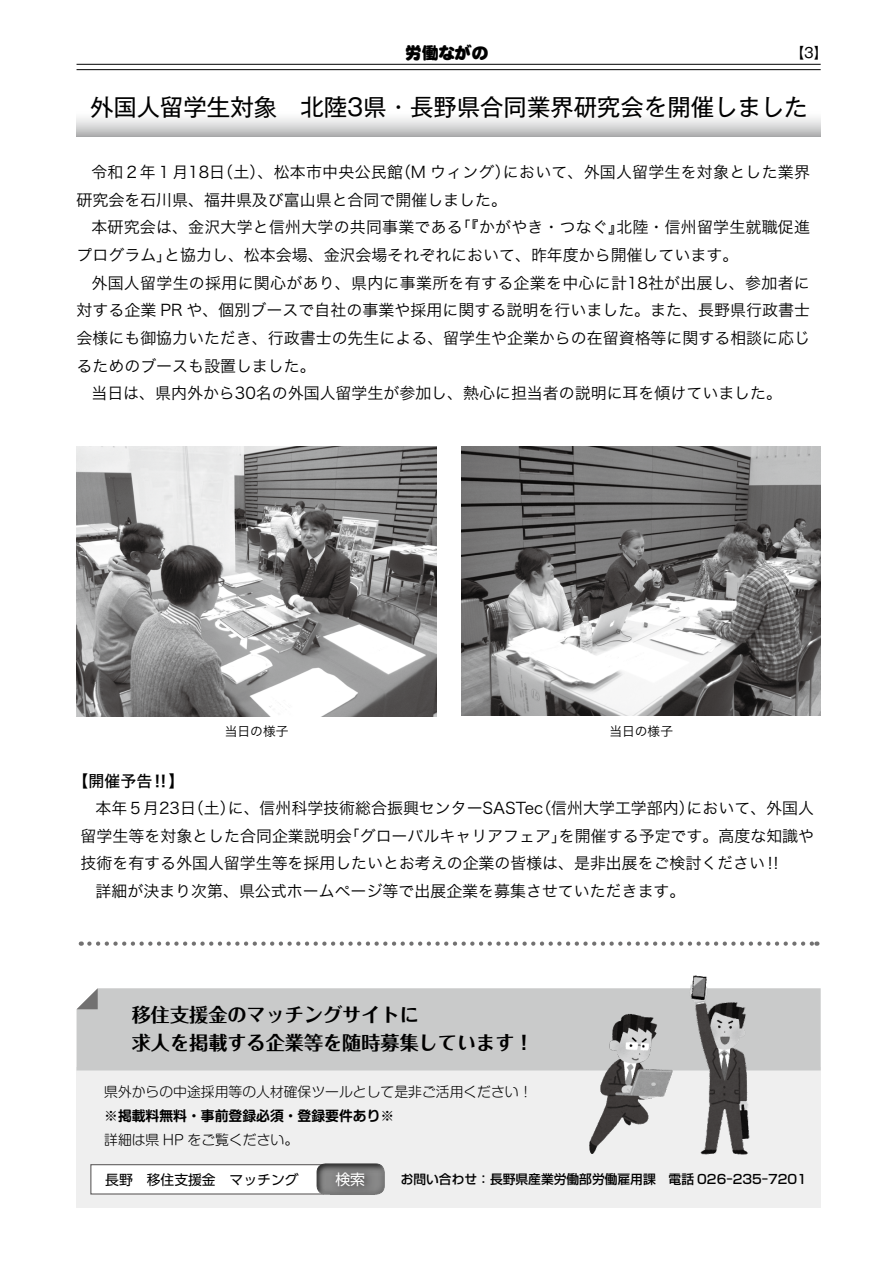
<style>
.page{position:relative;width:893px;height:1263px;background:#fff}
.page>*{position:absolute;margin:0;border:0;box-sizing:border-box;transform-origin:0 0}
.t1{font:23.4px "Gothic MB101 Pr 6 N";color:#000}
.t2{font:700 19.2px/28.7px "Folk Pro";color:#000}
.t3{font:16.95px "DF Maru Gothic UB WING RKSJ H";color:#000}
.t4{font:15.9px/27.6px "Hira Kaku Std W3";color:#000}
.t5{font:15.9px "Hira Kaku Std W3";letter-spacing:.02em;color:#000}
.t6{font:15.9px "Hira Kaku Std W5";color:#000}
.t7{font:14.85px "UD Shin Go Pro";color:#fff}
.t8{font:300 13.8px "Shin M Go Pro";color:#000}
.t9{font:700 13.8px "Shin M Go Pro De";color:#000}
.t10{font:13.8px "UD Shin Go Pro";color:#000}
.t11{font:13.8px "Gothic MB101 Pr 6 N";color:#000}
.t12{font:500 12.75px "Shin Go Pro";color:#000}
.t13{font:12.75px "Hira Kaku Std W3";color:#000}
.s1{font-family:"Hira Kaku Pro W6"}
.s2{font-family:"Hira Kaku Pro W3"}
</style>
<div class="page">
<hr style="left:77px;top:64px;width:744px;height:1px;background:#000">
<hr style="left:77px;top:69px;width:744px;height:1px;background:#000">
<svg style="left:77px;top:118px;width:744px;height:19px;background:#d1d1d2"></svg>
<img style="left:77px;top:446px;width:360px;height:271px">
<img style="left:462px;top:447px;width:359px;height:269px">
<div style="left:77px;top:1067px;width:744px;height:141px;background:#efefef"></div>
<div style="left:77px;top:988px;width:744px;height:82px;background:#c9caca"></div>
<div style="left:91px;top:1165px;width:233px;height:29px;background:#fff"></div>
<div style="left:90px;top:1164px;width:234px;height:30px;border:1px solid #595757"></div>
<svg style="left:309px;top:1163px;width:76px;height:32px;background:#838383"></svg>
<img style="left:578px;top:1010px;width:99px;height:144px">
<img style="left:684px;top:975px;width:77px;height:180px">
<svg style="left:89px;top:941px;width:728px;height:5px"></svg>
<svg style="left:77px;top:988px;width:21px;height:21px"></svg>
<p class="t3" style="left:405px;top:44px;width:85px">労働ながの</p>
<p class="t11" style="left:790px;top:42px;width:39px">【3】</p>
<h1 class="t1" style="left:90px;top:87px;width:719px">外国人留学生対象　北陸3県・長野県合同業界研究会を開催しました</h1>
<p class="t4" style="left:77px;top:158px;width:735px;text-indent:15px">令和2 年1 月18日（土）、松本市中央公民館（M ウィング）において、外国人留学生を対象とした業界研究会を石川県、福井県及び富山県と合同で開催しました。</p>
<p class="t4" style="left:77px;top:213px;width:735px;text-indent:15px">本研究会は、金沢大学と信州大学の共同事業である「『かがやき・つなぐ』北陸・信州留学生就職促進プログラム」と協力し、松本会場、金沢会場それぞれにおいて、昨年度から開催しています。</p>
<p class="t5" style="left:91px;top:271px;width:720px">外国人留学生の採用に関心があり、県内に事業所を有する企業を中心に計18社が出展し、参加者に</p>
<p class="t4" style="left:77px;top:296px;width:735px">対する企業 PR や、個別ブースで自社の事業や採用に関する説明を行いました。また、長野県行政書士</p>
<p class="t4" style="left:77px;top:324px;width:735px">会様にも御協力いただき、行政書士の先生による、留学生や企業からの在留資格等に関する相談に応じ</p>
<p class="t4" style="left:77px;top:352px;width:241px">るためのブースも設置しました。</p>
<p class="t4" style="left:91px;top:379px;width:692px">当日は、県内外から30名の外国人留学生が参加し、熱心に担当者の説明に耳を傾けていました。</p>
<p class="t13" style="left:225px;top:722px;width:65px">当日の様子</p>
<p class="t13" style="left:609px;top:722px;width:65px">当日の様子</p>
<p class="t6" style="left:73px;top:768px;width:113px">【開催予告<span class="s1">‼</span>】</p>
<p class="t4" style="left:96px;top:794px;width:720px">本年5月23日（土）に、信州科学技術総合振興センターSASTec（信州大学工学部内）において、外国人</p>
<p class="t4" style="left:81px;top:822px;width:735px">留学生等を対象とした合同企業説明会「グローバルキャリアフェア」を開催する予定です。高度な知識や</p>
<p class="t4" style="left:81px;top:849px;width:702px">技術を有する外国人留学生等を採用したいとお考えの企業の皆様は、是非出展をご検討ください<span class="s2">‼</span></p>
<p class="t4" style="left:96px;top:877px;width:591px">詳細が決まり次第、県公式ホームページ等で出展企業を募集させていただきます。</p>
<p class="t2" style="left:132px;top:997px;width:403px">移住支援金のマッチングサイトに<br>求人を掲載する企業等を随時募集しています！</p>
<p class="t8" style="left:104px;top:1080px;width:430px">県外からの中途採用等の人材確保ツールとして是非ご活用ください！</p>
<p class="t9" style="left:104px;top:1104px;width:292px">※掲載料無料・事前登録必須・登録要件あり※</p>
<p class="t8" style="left:104px;top:1129px;width:195px">詳細は県 HP をご覧ください。</p>
<p class="t10" style="left:91px;top:1168px;width:209px">　長野　移住支援金　マッチング</p>
<p class="t7" style="left:335px;top:1167px;width:31px">検索</p>
<p class="t12" style="left:401px;top:1168px;width:408px">お問い合わせ：長野県産業労働部労働雇用課　電話 026-235-7201</p>
</div>
